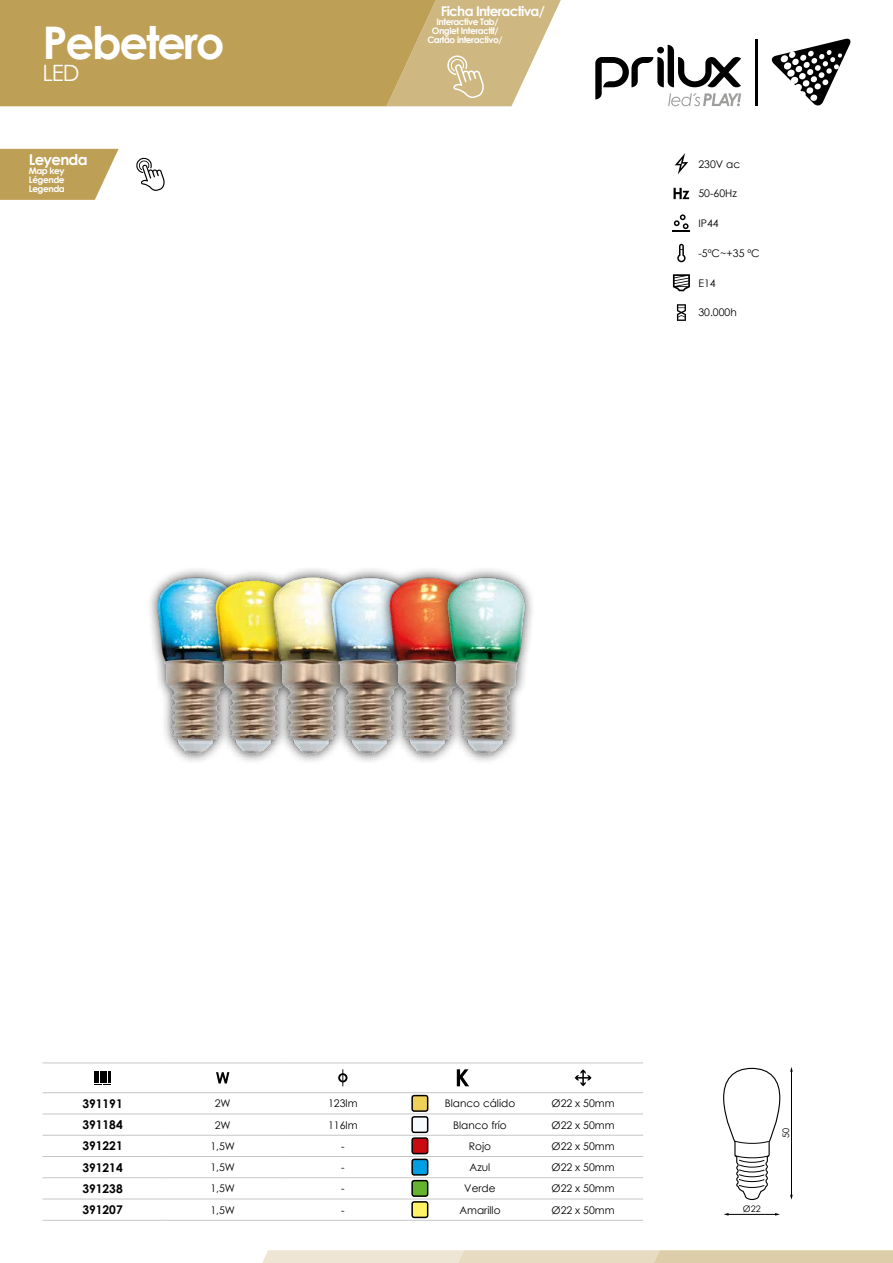
<style>
.page{position:relative;width:893px;height:1263px;background:#fff}
.page>*{position:absolute;margin:0;border:0;box-sizing:border-box;transform-origin:0 0}
.t1{font:700 45px "Century Gothic";letter-spacing:-.05em;color:#fff}
.t2{font:22.5px "Century Gothic";color:#fff}
.t3{font:700 15px "Century Gothic";letter-spacing:-.05em;color:#fff}
.t4{font:700 13.5px "Century Gothic";letter-spacing:-.05em;color:#fff}
.t5{font:700 12px "Century Gothic";color:#000}
.t6{font:10.5px "Century Gothic";color:#000}
.t7{font:700 9px/9px "Century Gothic";letter-spacing:-.05em;color:#fff;text-align:center}
.t8{font:9px "Century Gothic";color:#000}
</style>
<div class="page">
<div style="left:0;top:0;width:387px;height:106px;background:#be9f56"></div>
<hr style="left:755px;top:39px;width:2px;height:67px;background:#000">
<svg style="left:771px;top:39px;width:80px;height:67px"></svg>
<svg style="left:595px;top:45px;width:146px;height:61px"></svg>
<svg style="left:387px;top:0;width:174px;height:106px;background:#d3be8e"></svg>
<svg style="left:262px;top:1250px;width:631px;height:13px;background:#e6d9bf"></svg>
<div style="left:146px;top:566px;width:100px;height:199px;background:#000;opacity:.75"></div>
<img style="left:151px;top:571px;width:53px;height:186px">
<div style="left:204px;top:569px;width:100px;height:196px;background:#000;opacity:.75"></div>
<img style="left:209px;top:571px;width:53px;height:186px">
<div style="left:262px;top:566px;width:100px;height:199px;background:#000;opacity:.75"></div>
<img style="left:267px;top:571px;width:53px;height:186px">
<div style="left:320px;top:566px;width:100px;height:199px;background:#000;opacity:.75"></div>
<img style="left:325px;top:571px;width:53px;height:186px">
<div style="left:378px;top:566px;width:100px;height:199px;background:#000;opacity:.75"></div>
<img style="left:383px;top:571px;width:53px;height:186px">
<div style="left:436px;top:566px;width:100px;height:199px;background:#000;opacity:.75"></div>
<img style="left:442px;top:571px;width:93px;height:186px">
<svg style="left:0;top:149px;width:119px;height:51px;background:#c4a967"></svg>
<svg style="left:136px;top:157px;width:29px;height:34px"></svg>
<hr style="left:43px;top:1063px;width:120px;height:1px;background:#c6c6c6">
<hr style="left:163px;top:1063px;width:120px;height:1px;background:#c6c6c6">
<hr style="left:283px;top:1063px;width:120px;height:1px;background:#c6c6c6">
<hr style="left:403px;top:1063px;width:34px;height:1px;background:#c6c6c6">
<hr style="left:437px;top:1063px;width:86px;height:1px;background:#c6c6c6">
<hr style="left:523px;top:1063px;width:120px;height:1px;background:#c6c6c6">
<hr style="left:43px;top:1092px;width:120px;height:1px;background:#c6c6c6">
<hr style="left:163px;top:1092px;width:120px;height:1px;background:#c6c6c6">
<hr style="left:283px;top:1092px;width:120px;height:1px;background:#c6c6c6">
<hr style="left:403px;top:1092px;width:34px;height:1px;background:#c6c6c6">
<hr style="left:437px;top:1092px;width:86px;height:1px;background:#c6c6c6">
<hr style="left:523px;top:1092px;width:120px;height:1px;background:#c6c6c6">
<hr style="left:43px;top:1114px;width:120px;height:1px;background:#c6c6c6">
<hr style="left:163px;top:1114px;width:120px;height:1px;background:#c6c6c6">
<hr style="left:283px;top:1114px;width:120px;height:1px;background:#c6c6c6">
<hr style="left:403px;top:1114px;width:34px;height:1px;background:#c6c6c6">
<hr style="left:437px;top:1114px;width:86px;height:1px;background:#c6c6c6">
<hr style="left:523px;top:1114px;width:120px;height:1px;background:#c6c6c6">
<hr style="left:43px;top:1135px;width:120px;height:1px;background:#c6c6c6">
<hr style="left:163px;top:1135px;width:120px;height:1px;background:#c6c6c6">
<hr style="left:283px;top:1135px;width:120px;height:1px;background:#c6c6c6">
<hr style="left:403px;top:1135px;width:34px;height:1px;background:#c6c6c6">
<hr style="left:437px;top:1135px;width:86px;height:1px;background:#c6c6c6">
<hr style="left:523px;top:1135px;width:120px;height:1px;background:#c6c6c6">
<hr style="left:43px;top:1156px;width:120px;height:1px;background:#c6c6c6">
<hr style="left:163px;top:1156px;width:120px;height:1px;background:#c6c6c6">
<hr style="left:283px;top:1156px;width:120px;height:1px;background:#c6c6c6">
<hr style="left:403px;top:1156px;width:34px;height:1px;background:#c6c6c6">
<hr style="left:437px;top:1156px;width:86px;height:1px;background:#c6c6c6">
<hr style="left:523px;top:1156px;width:120px;height:1px;background:#c6c6c6">
<hr style="left:43px;top:1177px;width:120px;height:1px;background:#c6c6c6">
<hr style="left:163px;top:1177px;width:120px;height:1px;background:#c6c6c6">
<hr style="left:283px;top:1177px;width:120px;height:1px;background:#c6c6c6">
<hr style="left:403px;top:1177px;width:34px;height:1px;background:#c6c6c6">
<hr style="left:437px;top:1177px;width:86px;height:1px;background:#c6c6c6">
<hr style="left:523px;top:1177px;width:120px;height:1px;background:#c6c6c6">
<hr style="left:43px;top:1199px;width:120px;height:1px;background:#c6c6c6">
<hr style="left:43px;top:1220px;width:120px;height:1px;background:#c6c6c6">
<hr style="left:163px;top:1199px;width:120px;height:1px;background:#c6c6c6">
<hr style="left:163px;top:1220px;width:120px;height:1px;background:#c6c6c6">
<hr style="left:283px;top:1199px;width:120px;height:1px;background:#c6c6c6">
<hr style="left:283px;top:1220px;width:120px;height:1px;background:#c6c6c6">
<hr style="left:403px;top:1199px;width:34px;height:1px;background:#c6c6c6">
<hr style="left:403px;top:1220px;width:34px;height:1px;background:#c6c6c6">
<hr style="left:437px;top:1199px;width:86px;height:1px;background:#c6c6c6">
<hr style="left:437px;top:1220px;width:86px;height:1px;background:#c6c6c6">
<hr style="left:523px;top:1199px;width:120px;height:1px;background:#c6c6c6">
<hr style="left:523px;top:1220px;width:120px;height:1px;background:#c6c6c6">
<svg style="left:94px;top:1071px;width:17px;height:14px"></svg>
<svg style="left:216px;top:1072px;width:13px;height:11px"></svg>
<svg style="left:338px;top:1069px;width:9px;height:17px"></svg>
<svg style="left:457px;top:1069px;width:12px;height:17px"></svg>
<svg style="left:575px;top:1069px;width:17px;height:17px"></svg>
<div style="left:412px;top:1095px;width:16px;height:16px;background:#efd159;border-radius:2px"></div>
<div style="left:411px;top:1095px;width:17px;height:17px;border:2px solid #000;border-radius:2px"></div>
<div style="left:412px;top:1117px;width:16px;height:15px;background:#f9fcff;border-radius:2px"></div>
<div style="left:411px;top:1116px;width:17px;height:17px;border:2px solid #000;border-radius:2px"></div>
<div style="left:412px;top:1138px;width:16px;height:15px;background:#c90c0f;border-radius:2px"></div>
<div style="left:411px;top:1137px;width:17px;height:17px;border:2px solid #000;border-radius:2px"></div>
<div style="left:412px;top:1159px;width:16px;height:16px;background:#009fe3;border-radius:2px"></div>
<div style="left:411px;top:1158px;width:17px;height:17px;border:2px solid #000;border-radius:2px"></div>
<div style="left:412px;top:1180px;width:16px;height:16px;background:#65b32e;border-radius:2px"></div>
<div style="left:411px;top:1180px;width:17px;height:17px;border:2px solid #000;border-radius:2px"></div>
<div style="left:412px;top:1202px;width:16px;height:15px;background:#fff265;border-radius:2px"></div>
<div style="left:411px;top:1201px;width:17px;height:17px;border:2px solid #000;border-radius:2px"></div>
<svg style="left:723px;top:1067px;width:58px;height:133px"></svg>
<hr style="left:728px;top:1214px;width:48px;height:1px;background:#000">
<hr style="left:791px;top:1071px;width:1px;height:125px;background:#000">
<svg style="left:675px;top:153px;width:13px;height:21px"></svg>
<svg style="left:674px;top:188px;width:15px;height:11px"></svg>
<svg style="left:673px;top:214px;width:17px;height:18px"></svg>
<svg style="left:677px;top:244px;width:9px;height:18px"></svg>
<svg style="left:673px;top:274px;width:17px;height:17px"></svg>
<svg style="left:677px;top:304px;width:9px;height:17px"></svg>
<h1 class="t1" style="left:43px;top:8px;width:184px">Pebetero</h1>
<h2 class="t2" style="left:43px;top:57px;width:38px">LED</h2>
<h3 class="t3" style="left:29px;top:148px;width:60px">Leyenda</h3>
<p class="t7" style="left:29px;top:166px;width:38px;text-align:justify">Map key Légende Legenda</p>
<p class="t4" style="left:441px;top:1px;width:106px">Ficha Interactiva/</p>
<p class="t7" style="left:427px;top:16px;width:77px">Interactive Tab/<br>Onglet Interactif/<br>Cartão interactivo/</p>
<p class="t6" style="left:698px;top:157px;width:43px">230V ac</p>
<p class="t6" style="left:698px;top:186px;width:40px">50-60Hz</p>
<p class="t6" style="left:698px;top:216px;width:22px">IP44</p>
<p class="t6" style="left:698px;top:246px;width:63px">-5ºC~+35 ºC</p>
<p class="t6" style="left:698px;top:276px;width:19px">E14</p>
<p class="t6" style="left:698px;top:305px;width:40px">30.000h</p>
<p class="t5" style="left:82px;top:1094px;width:42px">391191</p>
<p class="t6" style="left:215px;top:1096px;width:17px">2W</p>
<p class="t6" style="left:328px;top:1096px;width:31px">123lm</p>
<p class="t6" style="left:445px;top:1096px;width:72px">Blanco cálido</p>
<p class="t6" style="left:552px;top:1096px;width:64px">Ø22 x 50mm</p>
<p class="t5" style="left:82px;top:1115px;width:42px">391184</p>
<p class="t6" style="left:215px;top:1117px;width:17px">2W</p>
<p class="t6" style="left:328px;top:1117px;width:31px">116lm</p>
<p class="t6" style="left:453px;top:1117px;width:55px">Blanco frío</p>
<p class="t6" style="left:552px;top:1117px;width:64px">Ø22 x 50mm</p>
<p class="t5" style="left:82px;top:1137px;width:42px">391221</p>
<p class="t6" style="left:210px;top:1139px;width:26px">1,5W</p>
<p class="t6" style="left:341px;top:1139px;width:5px">-</p>
<p class="t6" style="left:469px;top:1139px;width:24px">Rojo</p>
<p class="t6" style="left:552px;top:1139px;width:64px">Ø22 x 50mm</p>
<p class="t5" style="left:82px;top:1158px;width:42px">391214</p>
<p class="t6" style="left:210px;top:1160px;width:26px">1,5W</p>
<p class="t6" style="left:341px;top:1160px;width:5px">-</p>
<p class="t6" style="left:470px;top:1160px;width:22px">Azul</p>
<p class="t6" style="left:552px;top:1160px;width:64px">Ø22 x 50mm</p>
<p class="t5" style="left:82px;top:1179px;width:42px">391238</p>
<p class="t6" style="left:210px;top:1181px;width:26px">1,5W</p>
<p class="t6" style="left:341px;top:1181px;width:5px">-</p>
<p class="t6" style="left:464px;top:1181px;width:33px">Verde</p>
<p class="t6" style="left:552px;top:1181px;width:64px">Ø22 x 50mm</p>
<p class="t5" style="left:82px;top:1201px;width:42px">391207</p>
<p class="t6" style="left:210px;top:1202px;width:26px">1,5W</p>
<p class="t6" style="left:341px;top:1202px;width:5px">-</p>
<p class="t6" style="left:459px;top:1202px;width:43px">Amarillo</p>
<p class="t6" style="left:552px;top:1202px;width:64px">Ø22 x 50mm</p>
<p class="t8" style="left:743px;top:1202px;width:19px">Ø22</p>
<p class="t8" style="left:779px;top:1138px;width:11px;rotate:-90deg">50</p>
</div>
